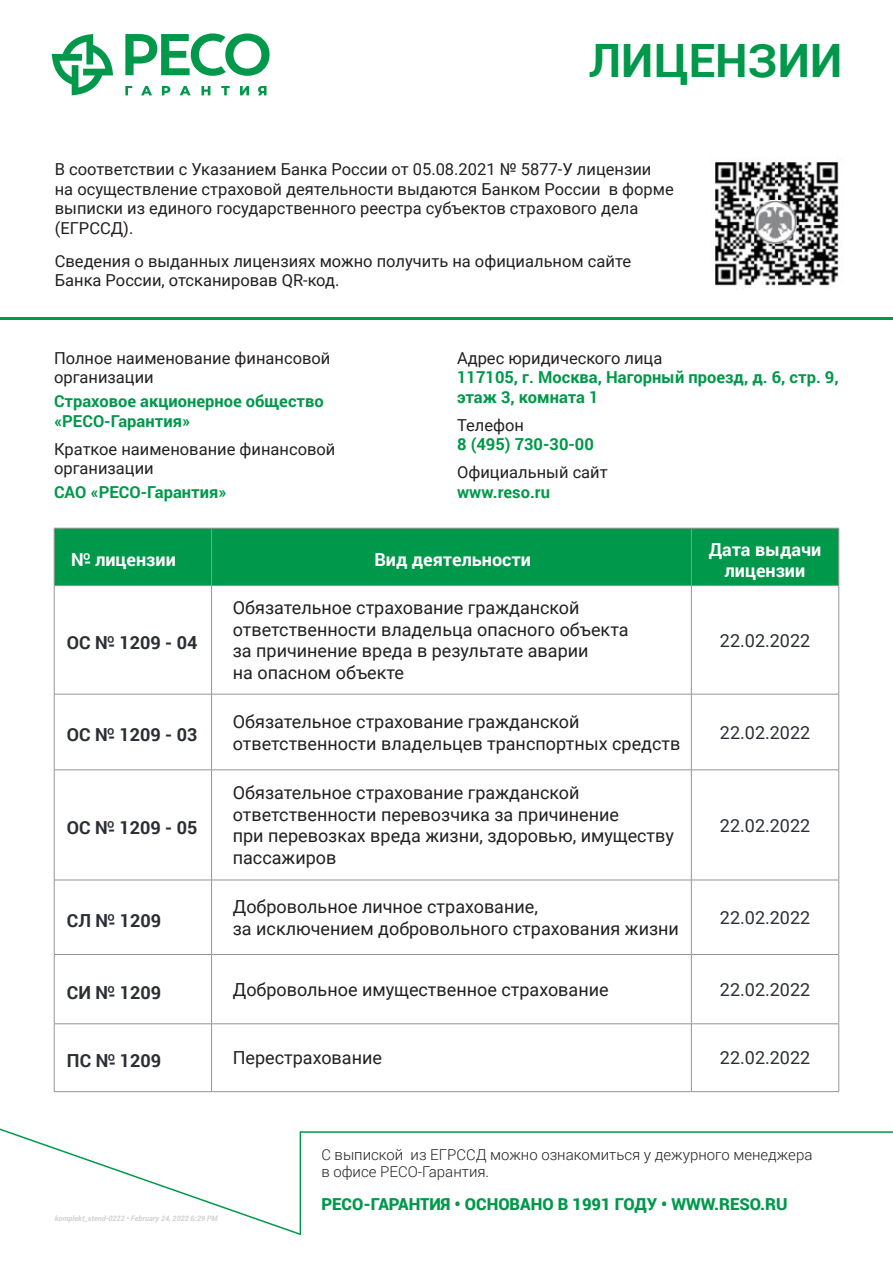
<style>
.page{position:relative;width:893px;height:1263px;background:#fff}
.page>*{position:absolute;margin:0;border:0;box-sizing:border-box;transform-origin:0 0}
.t1{font:700 46.05px "Roboto";color:#00984a}
.t2{font:18px/21.6px "Roboto";color:#231f20}
.t3{font:18px "Roboto";color:#2b2e33}
.t4{font:700 18px "Roboto";color:#2b2e33}
.t5{font:700 18px "Roboto";color:#fff}
.t6{font:16.5px/19.8px "Roboto";color:#231f20}
.t7{font:700 16.5px/19.5px "Roboto";color:#00984a}
.t8{font:900 16.5px "Roboto";color:#00984a}
.t9{font:300 15px "Roboto";color:#231f20}
.t10{font:italic 700 7.5px "Roboto";color:#d1d2d4}
</style>
<div class="page">
<hr style="left:0;top:318px;width:893px;height:2px;background:#00984a">
<hr style="left:300px;top:1131px;width:593px;height:2px;background:#00984a">
<svg style="left:0;top:1128px;width:303px;height:108px"></svg>
<img style="left:715px;top:162px;width:124px;height:124px">
<div style="left:55px;top:529px;width:783px;height:56px;background:#00984a"></div>
<hr style="left:54px;top:528px;width:158px;height:1px;background:#939598">
<hr style="left:54px;top:528px;width:1px;height:57px;background:#939598">
<hr style="left:212px;top:528px;width:479px;height:1px;background:#939598">
<hr style="left:211px;top:528px;width:1px;height:57px;background:#939598">
<hr style="left:691px;top:528px;width:148px;height:1px;background:#939598">
<hr style="left:691px;top:528px;width:1px;height:57px;background:#939598">
<hr style="left:838px;top:528px;width:1px;height:57px;background:#939598">
<hr style="left:54px;top:585px;width:158px;height:1px;background:#939598">
<hr style="left:54px;top:586px;width:1px;height:108px;background:#939598">
<hr style="left:212px;top:585px;width:479px;height:1px;background:#939598">
<hr style="left:211px;top:586px;width:1px;height:108px;background:#939598">
<hr style="left:691px;top:585px;width:148px;height:1px;background:#939598">
<hr style="left:691px;top:586px;width:1px;height:108px;background:#939598">
<hr style="left:838px;top:586px;width:1px;height:108px;background:#939598">
<hr style="left:54px;top:694px;width:158px;height:1px;background:#939598">
<hr style="left:54px;top:694px;width:1px;height:76px;background:#939598">
<hr style="left:212px;top:694px;width:479px;height:1px;background:#939598">
<hr style="left:211px;top:694px;width:1px;height:76px;background:#939598">
<hr style="left:691px;top:694px;width:148px;height:1px;background:#939598">
<hr style="left:691px;top:694px;width:1px;height:76px;background:#939598">
<hr style="left:838px;top:694px;width:1px;height:76px;background:#939598">
<hr style="left:54px;top:769px;width:158px;height:1px;background:#939598">
<hr style="left:54px;top:770px;width:1px;height:110px;background:#939598">
<hr style="left:212px;top:769px;width:479px;height:1px;background:#939598">
<hr style="left:211px;top:770px;width:1px;height:110px;background:#939598">
<hr style="left:691px;top:769px;width:148px;height:1px;background:#939598">
<hr style="left:691px;top:770px;width:1px;height:110px;background:#939598">
<hr style="left:838px;top:770px;width:1px;height:110px;background:#939598">
<hr style="left:54px;top:880px;width:158px;height:1px;background:#939598">
<hr style="left:54px;top:880px;width:1px;height:74px;background:#939598">
<hr style="left:212px;top:880px;width:479px;height:1px;background:#939598">
<hr style="left:211px;top:880px;width:1px;height:74px;background:#939598">
<hr style="left:691px;top:880px;width:148px;height:1px;background:#939598">
<hr style="left:691px;top:880px;width:1px;height:74px;background:#939598">
<hr style="left:838px;top:880px;width:1px;height:74px;background:#939598">
<hr style="left:54px;top:954px;width:158px;height:1px;background:#939598">
<hr style="left:54px;top:955px;width:1px;height:68px;background:#939598">
<hr style="left:212px;top:954px;width:479px;height:1px;background:#939598">
<hr style="left:211px;top:955px;width:1px;height:68px;background:#939598">
<hr style="left:691px;top:954px;width:148px;height:1px;background:#939598">
<hr style="left:691px;top:955px;width:1px;height:68px;background:#939598">
<hr style="left:838px;top:955px;width:1px;height:68px;background:#939598">
<hr style="left:54px;top:1023px;width:158px;height:1px;background:#939598">
<hr style="left:54px;top:1024px;width:1px;height:67px;background:#939598">
<hr style="left:212px;top:1023px;width:479px;height:1px;background:#939598">
<hr style="left:211px;top:1024px;width:1px;height:67px;background:#939598">
<hr style="left:691px;top:1023px;width:148px;height:1px;background:#939598">
<hr style="left:691px;top:1024px;width:1px;height:67px;background:#939598">
<hr style="left:838px;top:1024px;width:1px;height:67px;background:#939598">
<hr style="left:54px;top:1091px;width:158px;height:1px;background:#939598">
<hr style="left:212px;top:1091px;width:479px;height:1px;background:#939598">
<hr style="left:691px;top:1091px;width:148px;height:1px;background:#939598">
<svg style="left:125px;top:33px;width:145px;height:43px"></svg>
<svg style="left:125px;top:86px;width:7px;height:9px"></svg>
<svg style="left:141px;top:86px;width:11px;height:9px"></svg>
<svg style="left:162px;top:86px;width:8px;height:9px"></svg>
<svg style="left:180px;top:86px;width:11px;height:9px"></svg>
<svg style="left:201px;top:86px;width:9px;height:9px"></svg>
<svg style="left:221px;top:86px;width:9px;height:9px"></svg>
<svg style="left:240px;top:86px;width:9px;height:9px"></svg>
<svg style="left:258px;top:86px;width:8px;height:9px"></svg>
<svg style="left:52px;top:34px;width:61px;height:61px"></svg>
<p class="t1" style="left:589px;top:28px;width:255px">ЛИЦЕНЗИИ</p>
<p class="t6" style="left:55px;top:158px;width:621px">В соответствии с Указанием Банка России от 05.08.2021 № 5877-У лицензии на осуществление страховой деятельности выдаются Банком России в форме выписки из единого государственного реестра субъектов страхового дела (ЕГРССД).</p>
<p class="t6" style="left:55px;top:250px;width:578px">Сведения о выданных лицензиях можно получить на официальном сайте</p>
<p class="t6" style="left:55px;top:270px;width:286px">Банка России, отсканировав QR-код.</p>
<p class="t6" style="left:54px;top:347px;width:278px">Полное наименование финансовой</p>
<p class="t6" style="left:54px;top:367px;width:101px">организации</p>
<p class="t7" style="left:54px;top:391px;width:271px">Страховое акционерное общество</p>
<p class="t7" style="left:54px;top:410px;width:138px">«РЕСО-Гарантия»</p>
<p class="t6" style="left:54px;top:438px;width:283px">Краткое наименование финансовой</p>
<p class="t6" style="left:54px;top:458px;width:101px">организации</p>
<p class="t7" style="left:54px;top:482px;width:174px">САО «РЕСО-Гарантия»</p>
<p class="t6" style="left:457px;top:347px;width:207px">Адрес юридического лица</p>
<p class="t7" style="left:457px;top:367px;width:383px">117105, г. Москва, Нагорный проезд, д. 6, стр. 9, этаж 3, комната 1</p>
<p class="t6" style="left:457px;top:414px;width:69px">Телефон</p>
<p class="t7" style="left:457px;top:434px;width:138px">8 (495) 730-30-00</p>
<p class="t6" style="left:457px;top:462px;width:152px">Официальный сайт</p>
<p class="t7" style="left:457px;top:482px;width:94px">www.reso.ru</p>
<p class="t5" style="left:71px;top:547px;width:106px">№ лицензии</p>
<p class="t5" style="left:374px;top:547px;width:158px">Вид деятельности</p>
<p class="t4" style="left:67px;top:630px;width:132px">ОС № 1209 - 04</p>
<p class="t2" style="left:233px;top:596px;width:397px">Обязательное страхование гражданской ответственности владельца опасного объекта</p>
<p class="t2" style="left:233px;top:639px;width:357px">за причинение вреда в результате аварии</p>
<p class="t2" style="left:233px;top:661px;width:173px">на опасном объекте</p>
<p class="t5" style="left:709px;top:536px;width:114px">Дата выдачи</p>
<p class="t5" style="left:725px;top:558px;width:82px">лицензии</p>
<p class="t3" style="left:720px;top:628px;width:92px">22.02.2022</p>
<p class="t4" style="left:67px;top:722px;width:132px">ОС № 1209 - 03</p>
<p class="t4" style="left:67px;top:815px;width:132px">ОС № 1209 - 05</p>
<p class="t4" style="left:67px;top:907px;width:96px">СЛ № 1209</p>
<p class="t2" style="left:233px;top:710px;width:449px">Обязательное страхование гражданской ответственности владельцев транспортных средств</p>
<p class="t3" style="left:720px;top:720px;width:92px">22.02.2022</p>
<p class="t2" style="left:233px;top:781px;width:388px">Обязательное страхование гражданской ответственности перевозчика за причинение</p>
<p class="t2" style="left:233px;top:824px;width:443px">при перевозках вреда жизни, здоровью, имуществу пассажиров</p>
<p class="t2" style="left:233px;top:895px;width:307px">Добровольное личное страхование,</p>
<p class="t2" style="left:233px;top:917px;width:448px">за исключением добровольного страхования жизни</p>
<p class="t3" style="left:720px;top:813px;width:92px">22.02.2022</p>
<p class="t3" style="left:720px;top:905px;width:92px">22.02.2022</p>
<p class="t4" style="left:67px;top:979px;width:96px">СИ № 1209</p>
<p class="t2" style="left:233px;top:978px;width:377px">Добровольное имущественное страхование</p>
<p class="t3" style="left:720px;top:977px;width:92px">22.02.2022</p>
<p class="t4" style="left:67px;top:1048px;width:96px">ПС № 1209</p>
<p class="t2" style="left:233px;top:1046px;width:151px">Перестрахование</p>
<p class="t3" style="left:720px;top:1045px;width:92px">22.02.2022</p>
<p class="t9" style="left:321px;top:1144px;width:492px">С выпиской из ЕГРССД можно ознакомиться у дежурного менеджера</p>
<p class="t9" style="left:321px;top:1161px;width:169px">в офисе РЕСО-Гарантия.</p>
<p class="t10" style="left:55px;top:1213px;width:164px">komplekt_stend-0222 • February 24, 2022 6:29 PM</p>
<p class="t8" style="left:321px;top:1192px;width:468px">РЕСО-ГАРАНТИЯ • ОСНОВАНО В 1991 ГОДУ • WWW.RESO.RU</p>
</div>
